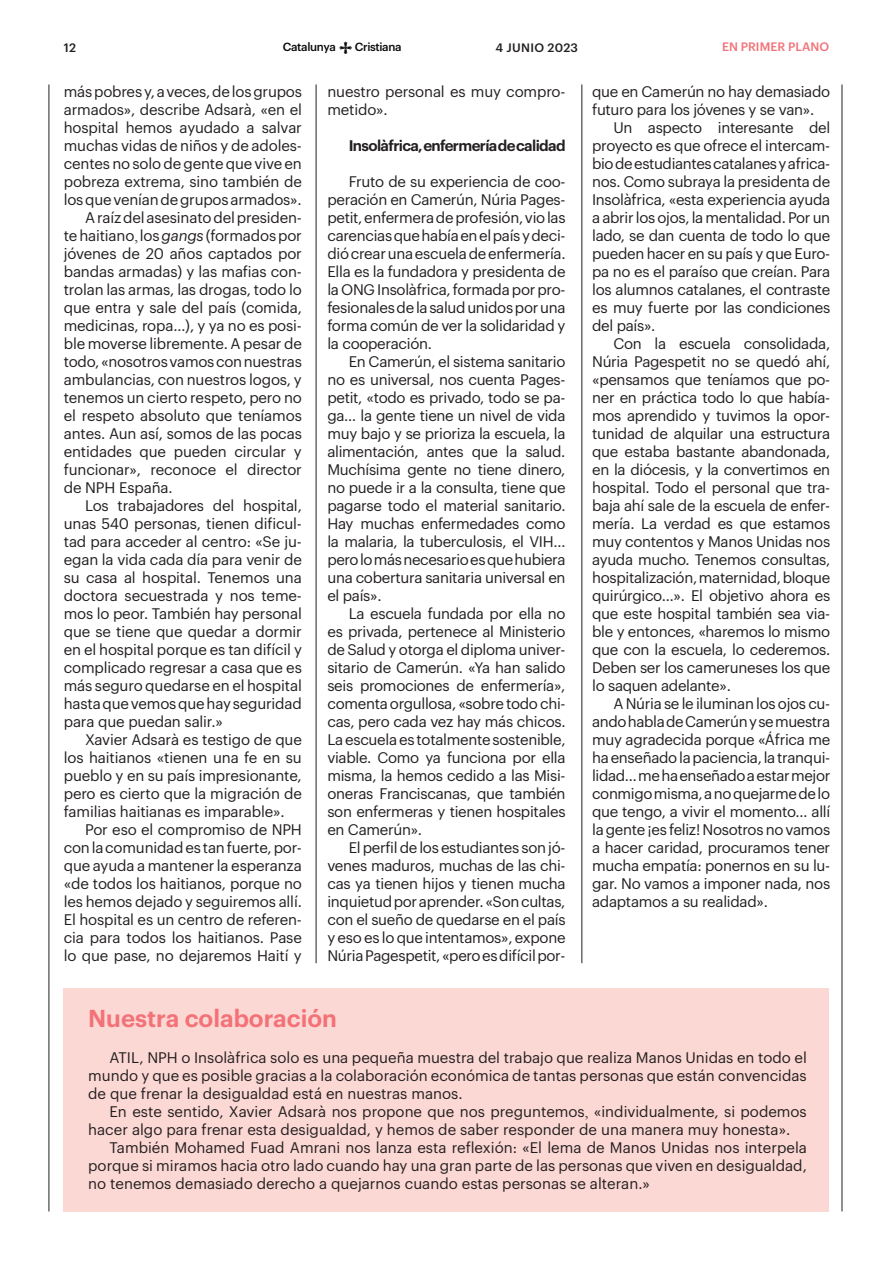
<style>
.page{position:relative;width:893px;height:1263px;background:#fff}
.page>*{position:absolute;margin:0;border:0;box-sizing:border-box;transform-origin:0 0}
.t1{font:600 24px "Graphik";color:#f27278}
.t2{font:15px/18px "Graphik";letter-spacing:-.01em;color:#231f20;text-align:justify}
.t3{font:600 15px "Graphik";letter-spacing:-.04em;color:#231f20}
.t4{font:500 12px "Graphik";color:#f27278}
.t5{font:500 12px "Graphik";letter-spacing:.025em;color:#231f20}
.t6{font:500 11.55px "Graphik";letter-spacing:-.03em;color:#07090c}
.s1{font-family:"Times New Roman"}
.s2{font-style:italic}
</style>
<div class="page">
<svg style="left:339px;top:42px;width:13px;height:12px"></svg>
<hr style="left:49px;top:85px;width:1px;height:1126px;background:#231f20">
<hr style="left:842px;top:85px;width:1px;height:1126px;background:#231f20">
<div style="left:64px;top:988px;width:765px;height:224px;background:#fcd8d4"></div>
<hr style="left:316px;top:85px;width:1px;height:878px;background:#231f20">
<hr style="left:582px;top:85px;width:1px;height:878px;background:#231f20">
<p class="t5" style="left:64px;top:38px;width:14px">12</p>
<p class="t6" style="left:283px;top:38px;width:54px">Catalunya</p>
<p class="t6" style="left:355px;top:38px;width:48px">Cristiana</p>
<p class="t5" style="left:495px;top:38px;width:84px">4 JUNIO 2023</p>
<p class="t4" style="left:722px;top:38px;width:109px">EN PRIMER PLANO</p>
<p class="t2" style="left:64px;top:81px;width:240px">más pobres y, a veces, de los grupos</p>
<p class="t2" style="left:64px;top:99px;width:240px">armados», describe Adsarà, «en el</p>
<p class="t2" style="left:64px;top:117px;width:240px">hospital hemos ayudado a salvar</p>
<p class="t2" style="left:64px;top:135px;width:240px">muchas vidas de niños y de adoles-</p>
<p class="t2" style="left:64px;top:153px;width:240px">centes no solo de gente que vive en</p>
<p class="t2" style="left:64px;top:171px;width:240px">pobreza extrema, sino también de</p>
<p class="t2" style="left:64px;top:189px;width:240px">los que venían de grupos armados».</p>
<p class="t2" style="left:85px;top:207px;width:218px">A raíz del asesinato del presiden-</p>
<p class="t2" style="left:64px;top:225px;width:240px">te haitiano<span class="s1">,</span> los <span class="s2">gangs</span> (formados por</p>
<p class="t2" style="left:64px;top:243px;width:240px">jóvenes de 20 años captados por</p>
<p class="t2" style="left:64px;top:261px;width:240px">bandas armadas) y las mafias con-</p>
<p class="t2" style="left:64px;top:279px;width:240px">trolan las armas, las drogas, todo lo</p>
<p class="t2" style="left:64px;top:297px;width:240px">que entra y sale del país (comida,</p>
<p class="t2" style="left:64px;top:315px;width:240px">medicinas, ropa…), y ya no es posi-</p>
<p class="t2" style="left:64px;top:333px;width:240px">ble moverse libremente. A pesar de</p>
<p class="t2" style="left:64px;top:351px;width:240px">todo, «nosotros vamos con nuestras</p>
<p class="t2" style="left:64px;top:369px;width:240px">ambulancias, con nuestros logos, y</p>
<p class="t2" style="left:64px;top:387px;width:240px">tenemos un cierto respeto, pero no</p>
<p class="t2" style="left:64px;top:405px;width:240px">el respeto absoluto que teníamos</p>
<p class="t2" style="left:64px;top:423px;width:240px">antes. Aun así, somos de las pocas</p>
<p class="t2" style="left:64px;top:441px;width:240px">entidades que pueden circular y</p>
<p class="t2" style="left:64px;top:459px;width:240px">funcionar», reconoce el director</p>
<p class="t2" style="left:64px;top:477px;width:110px">de NPH España.</p>
<p class="t2" style="left:85px;top:495px;width:218px">Los trabajadores del hospital,</p>
<p class="t2" style="left:64px;top:513px;width:240px">unas 540 personas, tienen dificul-</p>
<p class="t2" style="left:64px;top:531px;width:240px">tad para acceder al centro: «Se ju-</p>
<p class="t2" style="left:64px;top:549px;width:240px">egan la vida cada día para venir de</p>
<p class="t2" style="left:64px;top:567px;width:240px">su casa al hospital. Tenemos una</p>
<p class="t2" style="left:64px;top:585px;width:240px">doctora secuestrada y nos teme-</p>
<p class="t2" style="left:64px;top:603px;width:240px">mos lo peor. También hay personal</p>
<p class="t2" style="left:64px;top:621px;width:240px">que se tiene que quedar a dormir</p>
<p class="t2" style="left:64px;top:639px;width:240px">en el hospital porque es tan difícil y</p>
<p class="t2" style="left:64px;top:657px;width:240px">complicado regresar a casa que es</p>
<p class="t2" style="left:64px;top:675px;width:240px">más seguro quedarse en el hospital</p>
<p class="t2" style="left:64px;top:693px;width:240px">hasta que vemos que hay seguridad</p>
<p class="t2" style="left:64px;top:711px;width:161px">para que puedan salir.»</p>
<p class="t2" style="left:85px;top:729px;width:218px">Xavier Adsarà es testigo de que</p>
<p class="t2" style="left:64px;top:747px;width:240px">los haitianos «tienen una fe en su</p>
<p class="t2" style="left:64px;top:765px;width:240px">pueblo y en su país impresionante,</p>
<p class="t2" style="left:64px;top:783px;width:240px">pero es cierto que la migración de</p>
<p class="t2" style="left:64px;top:801px;width:223px">familias haitianas es imparable».</p>
<p class="t2" style="left:85px;top:819px;width:218px">Por eso el compromiso de NPH</p>
<p class="t2" style="left:64px;top:837px;width:240px">con la comunidad es tan fuerte, por-</p>
<p class="t2" style="left:64px;top:855px;width:240px">que ayuda a mantener la esperanza</p>
<p class="t2" style="left:64px;top:873px;width:240px">«de todos los haitianos, porque no</p>
<p class="t2" style="left:64px;top:891px;width:240px">les hemos dejado y seguiremos allí.</p>
<p class="t2" style="left:64px;top:909px;width:240px">El hospital es un centro de referen-</p>
<p class="t2" style="left:64px;top:927px;width:240px">cia para todos los haitianos. Pase</p>
<p class="t2" style="left:64px;top:945px;width:240px">lo que pase, no dejaremos Haití y</p>
<p class="t2" style="left:327px;top:81px;width:240px">nuestro personal es muy compro&shy;metido».</p>
<p class="t3" style="left:349px;top:134px;width:218px">Insolàfrica, enfermería de calidad</p>
<p class="t2" style="left:327px;top:171px;width:240px;text-indent:21px">Fruto de su experiencia de coo&shy;peración en Camerún, Núria Pages&shy;petit, enfermera de profesión, vio las carencias que había en el país y deci&shy;dió crear una escuela de enfermería.<br>Ella es la fundadora y presidenta de la ONG Insolàfrica, formada por pro&shy;fesionales de la salud unidos por una forma común de ver la solidaridad y la cooperación.</p>
<p class="t2" style="left:327px;top:351px;width:240px;text-indent:21px">En Camerún, el sistema sanitario no es universal, nos cuenta Pages&shy;petit, «todo es privado, todo se pa&shy;ga… la gente tiene un nivel de vida muy bajo y se prioriza la escuela, la alimentación, antes que la salud.<br>Muchísima gente no tiene dinero, no puede ir a la consulta, tiene que pagarse todo el material sanitario.<br>Hay muchas enfermedades como la malaria, la tuberculosis, el VIH… pero lo más necesario es que hubiera una cobertura sanitaria universal en el país».</p>
<p class="t2" style="left:327px;top:603px;width:240px;text-indent:21px">La escuela fundada por ella no es privada, pertenece al Ministerio de Salud y otorga el diploma univer&shy;sitario de Camerún. «Ya han salido seis promociones de enfermería», comenta orgullosa, «sobre todo chi&shy;cas, pero cada vez hay más chicos.<br>La escuela es totalmente sostenible, viable. Como ya funciona por ella misma, la hemos cedido a las Misi&shy;oneras Franciscanas, que también son enfermeras y tienen hospitales en Camerún».</p>
<p class="t2" style="left:327px;top:837px;width:240px;text-indent:21px">El perfil de los estudiantes son jó&shy;venes maduros, muchas de las chi&shy;cas ya tienen hijos y tienen mucha inquietud por aprender. «Son cultas, con el sueño de quedarse en el país y eso es lo que intentamos», expone Núria Pagespetit, «pero es difícil por-</p>
<p class="t2" style="left:592px;top:81px;width:240px">que en Camerún no hay demasiado futuro para los jóvenes y se van».</p>
<p class="t2" style="left:592px;top:117px;width:240px;text-indent:21px">Un aspecto interesante del proyecto es que ofrece el intercam&shy;bio de estudiantes catalanes y africa&shy;nos. Como subraya la presidenta de Insolàfrica, «esta experiencia ayuda a abrir los ojos, la mentalidad. Por un lado, se dan cuenta de todo lo que pueden hacer en su país y que Euro&shy;pa no es el paraíso que creían. Para los alumnos catalanes, el contraste es muy fuerte por las condiciones del país».</p>
<p class="t2" style="left:592px;top:333px;width:240px;text-indent:21px">Con la escuela consolidada, Núria Pagespetit no se quedó ahí, «pensamos que teníamos que po&shy;ner en práctica todo lo que había&shy;mos aprendido y tuvimos la opor&shy;tunidad de alquilar una estructura que estaba bastante abandonada, en la diócesis, y la convertimos en hospital. Todo el personal que tra&shy;baja ahí sale de la escuela de enfer&shy;mería. La verdad es que estamos muy contentos y Manos Unidas nos ayuda mucho. Tenemos consultas, hospitalización, maternidad, bloque quirúrgico…». El objetivo ahora es que este hospital también sea via&shy;ble y entonces, «haremos lo mismo que con la escuela, lo cederemos.<br>Deben ser los cameruneses los que lo saquen adelante».</p>
<p class="t2" style="left:592px;top:693px;width:240px;text-indent:21px">A Núria se le iluminan los ojos cu&shy;ando habla de Camerún y se muestra muy agradecida porque «África me ha enseñado la paciencia, la tranqui&shy;lidad… me ha enseñado a estar mejor conmigo misma, a no quejarme de lo que tengo, a vivir el momento… allí la gente ¡es feliz! Nosotros no vamos a hacer caridad, procuramos tener mucha empatía: ponernos en su lu&shy;gar. No vamos a imponer nada, nos adaptamos a su realidad».</p>
<h1 class="t1" style="left:88px;top:999px;width:250px">Nuestra colaboración</h1>
<p class="t2" style="left:88px;top:1047px;width:720px;text-indent:21px">ATIL, NPH o Insolàfrica solo es una pequeña muestra del trabajo que realiza Manos Unidas en todo el mundo y que es posible gracias a la colaboración económica de tantas personas que están convencidas de que frenar la desigualdad está en nuestras manos.</p>
<p class="t2" style="left:88px;top:1101px;width:720px;text-indent:21px">En este sentido, Xavier Adsarà nos propone que nos preguntemos<span class="s1">,</span> «individualmente, si podemos hacer algo para frenar esta desigualdad, y hemos de saber responder de una manera muy honesta».</p>
<p class="t2" style="left:88px;top:1137px;width:720px;text-indent:21px">También Mohamed Fuad Amrani nos lanza esta reflexión: «El lema de Manos Unidas nos interpela porque si miramos hacia otro lado cuando hay una gran parte de las personas que viven en desigualdad, no tenemos demasiado derecho a quejarnos cuando estas personas se alteran.»</p>
</div>
